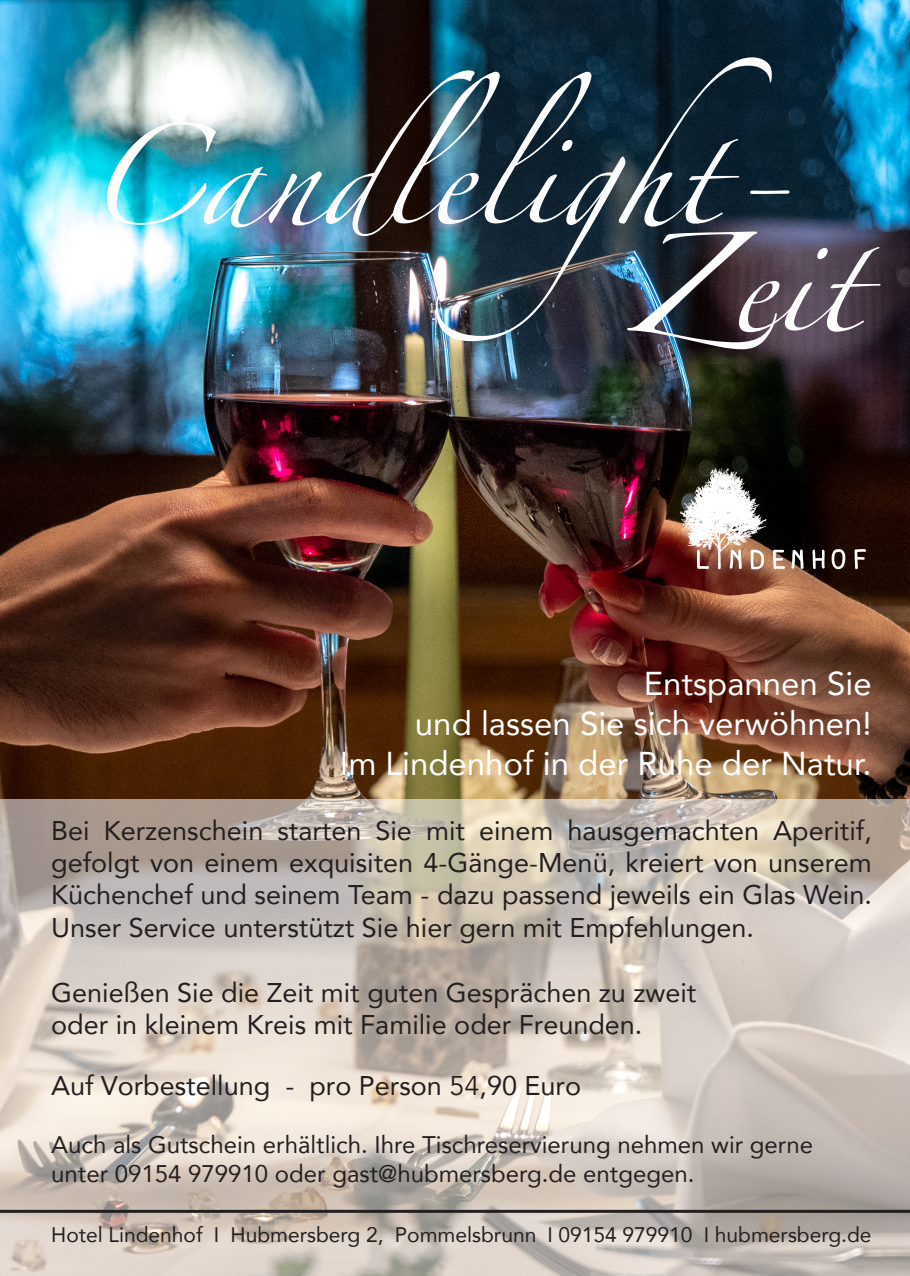
<style>
.page{position:relative;width:910px;height:1276px;background:#fff}
.page>*{position:absolute;margin:0;border:0;box-sizing:border-box;transform-origin:0 0}
.t1{font:90px/108px "Zapfino";color:#fff}
.t2{font:33px/39.6px "Avenir";color:#fff;text-align:right}
.t3{font:27px/32.4px "Avenir";color:#231f20;text-align:justify}
.t4{font:24px/28.8px "Avenir";color:#231f20}
.t5{font:21px "Avenir";color:#231f20}
.s1{font-style:inherit}
</style>
<div class="page">
<img style="left:0;top:0;width:910px;height:799px">
<svg style="left:0;top:799px;width:910px;height:477px;background:#cdc2b9"></svg>
<svg style="left:773px;top:549px;width:12px;height:20px"></svg>
<svg style="left:791px;top:549px;width:13px;height:20px"></svg>
<svg style="left:812px;top:549px;width:13px;height:20px"></svg>
<svg style="left:831px;top:549px;width:14px;height:20px"></svg>
<svg style="left:854px;top:549px;width:13px;height:20px"></svg>
<svg style="left:680px;top:468px;width:86px;height:101px"></svg>
<hr style="left:0;top:1209px;width:910px;height:3px;background:#231f20">
<h1 class="t1" style="left:622px;top:137px;width:239px;text-indent:-540px">Candlelight-<br>Zeit</h1>
<p class="t2" style="left:340px;top:663px;width:533px">Entspannen Sie<br>und lassen Sie sich verwöhnen!<br>Im Lindenhof in der Ruhe der Natur.</p>
<p class="t3" style="left:51px;top:813px;width:822px">Bei Kerzenschein starten Sie mit einem hausgemachten Aperitif, gefolgt von einem exquisiten 4-Gänge-Menü, kreiert von unserem Küchenchef und seinem Team - dazu passend jeweils ein Glas Wein.<br>Unser Service unterstützt Sie hier gern mit Empfehlungen.</p>
<p class="t3" style="left:51px;top:975px;width:647px">Genießen Sie die Zeit mit guten Gesprächen zu zweit oder in kleinem Kreis mit Familie oder Freunden.</p>
<p class="t3" style="left:51px;top:1069px;width:531px">Auf Vorbestellung - pro Person <span class="s1">54</span>,90 Euro</p>
<p class="t4" style="left:51px;top:1129px;width:763px">Auch als Gutschein erhältlich. Ihre Tischreservierung nehmen wir gerne unter 09154 979910 oder gast@hubmersberg.de entgegen.</p>
<p class="t5" style="left:51px;top:1217px;width:822px">Hotel Lindenhof I Hubmersberg 2, Pommelsbrunn I 09154 979910 I hubmersberg.de</p>
</div>
